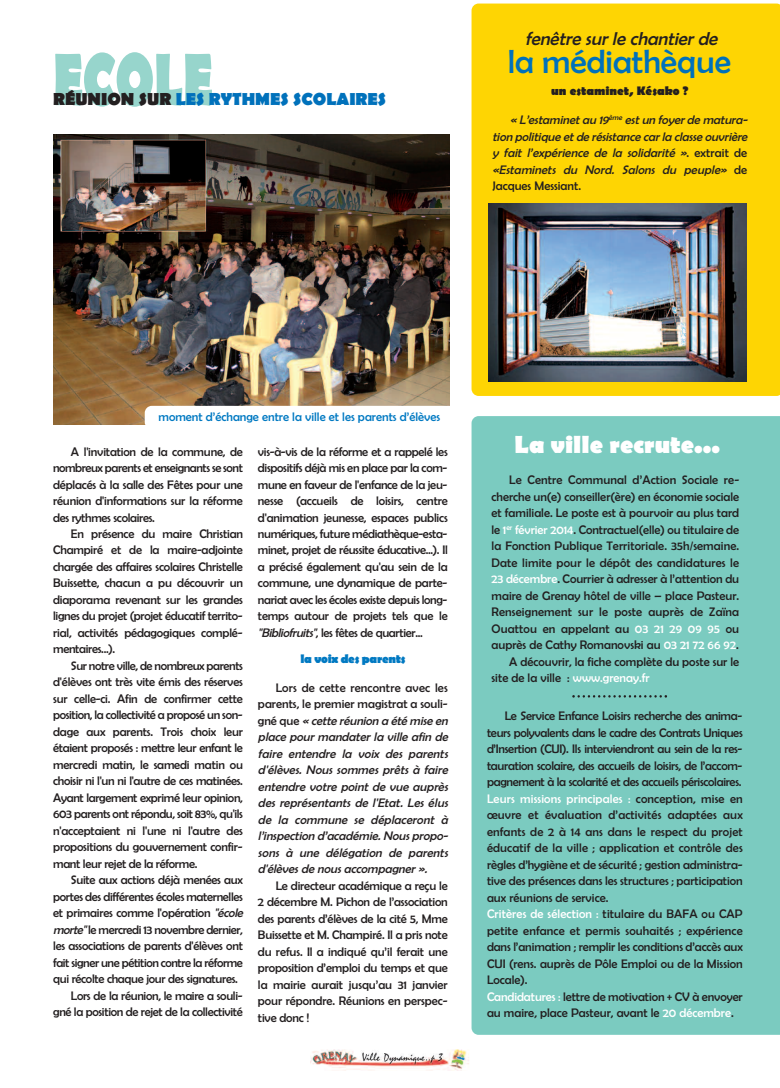
<style>
.page{position:relative;width:780px;height:1088px;background:#fff}
.page>*{position:absolute;margin:0;border:0;box-sizing:border-box;transform-origin:0 0}
.t1{font:33.75px "Berlin Sans FB";color:#0071bb}
.t2{font:700 25px "Berlin Sans FB";color:#fff}
.t3{font:italic 18.75px "Berlin Sans FB";color:#231f20}
.t4{font:700 17.5px "Berlin Sans FB";color:#0071bb}
.t5{font:12.5px/16.5px "Berlin Sans FB";letter-spacing:-.005em;color:#231f20;text-align:justify}
.t6{font:italic 12.5px/16.5px "Berlin Sans FB";color:#231f20}
.t7{font:12.5px "Berlin Sans FB";letter-spacing:-.025em;color:#231f20}
.t8{font:12.5px "Berlin Sans FB";color:#0079c2}
.t9{font:12.5px "Berlin Sans FB";letter-spacing:-.035em;color:#231f20}
.t10{font:12.5px "Berlin Sans FB";letter-spacing:-.03em;color:#231f20}
.t11{font:700 12.5px "Berlin Sans FB";color:#231f20}
.t12{font:700 12.5px "Berlin Sans FB";letter-spacing:-.025em;color:#0079c2}
.s1{color:#231f20}
.s2{font-style:normal}
.s3{font-style:italic}
.s4{color:#fff}
</style>
<div class="page">
<div style="left:471px;top:416px;width:309px;height:619px;background:#7bcbc0"></div>
<img style="left:310px;top:1049px;width:159px;height:21px">
<div style="left:471px;top:4px;width:309px;height:392px;background:#fed503"></div>
<img style="left:488px;top:204px;width:258px;height:178px">
<svg style="left:55px;top:52px;width:157px;height:55px"></svg>
<img style="left:53px;top:135px;width:396px;height:290px">
<div style="left:145px;top:406px;width:311px;height:23px;background:#fff;border-radius:7px"></div>
<svg style="left:572px;top:695px;width:95px;height:2px"></svg>
<h3 class="t4" style="left:53px;top:89px;width:334px"><span class="s1">RÉUNION SUR</span> LES RYTHMES SCOLAIRES</h3>
<h3 class="t3" style="left:525px;top:27px;width:198px">fenêtre sur le chantier de</h3>
<h1 class="t1" style="left:507px;top:41px;width:225px">la médiathèque</h1>
<p class="t11" style="left:551px;top:83px;width:139px">un estaminet, Késako ?</p>
<p class="t6" style="left:492px;top:112px;width:259px;text-indent:18px">« L’estaminet au 19<sup>ème</sup> est un foyer de matura&shy;tion politique et de résistance car la classe ouvrière y fait l’expérience de la solidarité »<span class="s2">. e x t r a i t d e </span>«Estaminets du Nord. Salons du peuple» <span class="s2">d e Jacques Messiant.</span></p>
<p class="t8" style="left:158px;top:410px;width:283px">moment d’échange entre la ville et les parents d’élèves</p>
<p class="t5" style="left:53px;top:443px;width:191px;text-indent:18px">A l'invitation de la commune, de nombreux parents et enseignants se sont déplacés à la salle des Fêtes pour une réunion d'informations sur la réforme des rythmes scolaires.</p>
<p class="t5" style="left:53px;top:525px;width:191px;text-indent:18px">En présence du maire Christian Champiré et de la maire-adjointe chargée des affaires scolaires Christelle Buissette, chacun a pu découvrir un diaporama revenant sur les grandes lignes du projet (projet éducatif territo&shy;rial, activités pédagogiques complé&shy;mentaires...).</p>
<p class="t5" style="left:53px;top:657px;width:191px;text-indent:18px">Sur notre ville, de nombreux parents d'élèves ont très vite émis des réserves sur celle-ci. Afin de confirmer cette position, la collectivité a proposé un son&shy;dage aux parents. Trois choix leur étaient proposés : mettre leur enfant le mercredi matin, le samedi matin ou choisir ni l'un ni l'autre de ces matinées.<br>Ayant largement exprimé leur opinion, 603 parents ont répondu, soit 83%, qu'ils n'acceptaient ni l'une ni l'autre des propositions du gouvernement confir&shy;mant leur rejet de la réforme.</p>
<p class="t5" style="left:71px;top:872px;width:173px">Suite aux actions déjà menées aux</p>
<p class="t7" style="left:53px;top:889px;width:191px">portes des différentes écoles maternelles</p>
<p class="t5" style="left:53px;top:905px;width:194px">et primaires comme l'opération <span class="s3">"école</span></p>
<p class="t10" style="left:53px;top:922px;width:191px"><span class="s3">morte"</span>le mercredi 13 novembre dernier,</p>
<p class="t5" style="left:53px;top:938px;width:191px">les associations de parents d'élèves ont</p>
<p class="t9" style="left:53px;top:955px;width:191px">fait signer une pétition contre la réforme</p>
<p class="t7" style="left:53px;top:971px;width:186px">qui récolte chaque jour des signatures.</p>
<p class="t7" style="left:71px;top:988px;width:173px">Lors de la réunion, le maire a souli-</p>
<p class="t7" style="left:53px;top:1004px;width:191px">gné la position de rejet de la collectivité</p>
<p class="t5" style="left:258px;top:443px;width:191px">vis-à-vis de la réforme et a rappelé les dispositifs déjà mis en place par la com&shy;mune en faveur de l'enfance de la jeu&shy;nesse (accueils de loisirs, centre d'animation jeunesse, espaces publics numériques, future médiathèque-esta&shy;minet, projet de réussite éducative...). Il a précisé également qu'au sein de la commune, une dynamique de parte&shy;nariat avec les écoles existe depuis long&shy;temps autour de projets tels que le <span class="s3">"Bibliofruits"</span>, les fêtes de quartier...</p>
<p class="t12" style="left:300px;top:652px;width:107px">la voix des parents</p>
<p class="t6" style="left:258px;top:679px;width:194px;text-indent:18px"><span class="s2">Lors de cette rencontre avec les parents, le premier magistrat a souli&shy;g n é q u e</span> « cette réunion a été mise en place pour mandater la ville afin de faire entendre la voix des parents d'élèves. Nous sommes prêts à faire entendre votre point de vue auprès des représentants de l'Etat. Les élus de la commune se déplaceront à l’inspection d’académie. Nous propo&shy;sons à une délégation de parents d'élèves de nous accompagner ».</p>
<p class="t5" style="left:258px;top:877px;width:191px;text-indent:18px">Le directeur académique a reçu le 2 décembre M. Pichon de l’association des parents d’élèves de la cité 5, Mme Buissette et M. Champiré. Il a pris note du refus. Il a indiqué qu’il ferait une proposition d’emploi du temps et que la mairie aurait jusqu’au 31 janvier pour répondre. Réunions en perspec&shy;tive donc !</p>
<h2 class="t2" style="left:514px;top:430px;width:207px">La ville recrute...</h2>
<p class="t5" style="left:509px;top:472px;width:231px">Le Centre Communal d’Action Sociale re-</p>
<p class="t5" style="left:491px;top:488px;width:249px">cherche un(e) conseiller(ère) en économie sociale</p>
<p class="t5" style="left:491px;top:504px;width:249px">et familiale. Le poste est à pourvoir au plus tard</p>
<p class="t5" style="left:491px;top:521px;width:249px">le <span class="s4">1</span><sup>er</sup> <span class="s4">février 2014</span>. Contractuel(elle) ou titulaire de</p>
<p class="t5" style="left:491px;top:537px;width:249px">la Fonction Publique Territoriale. 35h/semaine.</p>
<p class="t5" style="left:491px;top:554px;width:249px">Date limite pour le dépôt des candidatures le</p>
<p class="t5" style="left:491px;top:570px;width:249px"><span class="s4">23 décembre</span>. Courrier à adresser à l’attention du</p>
<p class="t5" style="left:491px;top:587px;width:249px">maire de Grenay hôtel de ville – place Pasteur.</p>
<p class="t5" style="left:491px;top:603px;width:249px">Renseignement sur le poste auprès de Zaïna</p>
<p class="t5" style="left:491px;top:620px;width:249px">Ouattou en appelant au <span class="s4">03 21 29 09 95</span> ou</p>
<p class="t5" style="left:491px;top:636px;width:249px">auprès de Cathy Romanovski au <span class="s4">03 21 72 66 92</span>.</p>
<p class="t5" style="left:509px;top:653px;width:231px">A découvrir, la fiche complète du poste sur le</p>
<p class="t5" style="left:491px;top:669px;width:159px">site de la ville : <span class="s4">www.grenay.fr</span></p>
<p class="t5" style="left:487px;top:708px;width:257px;text-align:left;text-indent:18px">Le Service Enfance Loisirs recherche des anima&shy;teurs polyvalents dans le cadre des Contrats Uniques d’Insertion (CUI). Ils interviendront au sein de la res&shy;tauration scolaire, des accueils de loisirs, de l’accom&shy;pagnement à la scolarité et des accueils périscolaires.<br><span class="s4">Leurs missions principales :</span> conception, mise en œuvre et évaluation d’activités adaptées aux enfants de 2 à 14 ans dans le respect du projet éducatif de la ville ; application et contrôle des règles d’hygiène et de sécurité ; gestion administra&shy;tive des présences dans les structures ; participation aux réunions de service.<br><span class="s4">Critères de sélection :</span> titulaire du BAFA ou CAP petite enfance et permis souhaités ; expérience dans l’animation ; remplir les conditions d’accès aux CUI (rens. auprès de Pôle Emploi ou de la Mission Locale).<br><span class="s4">Candidatures :</span> lettre de motivation + CV à envoyer au maire, place Pasteur, avant le <span class="s4">20 décembre</span>.</p>
</div>
